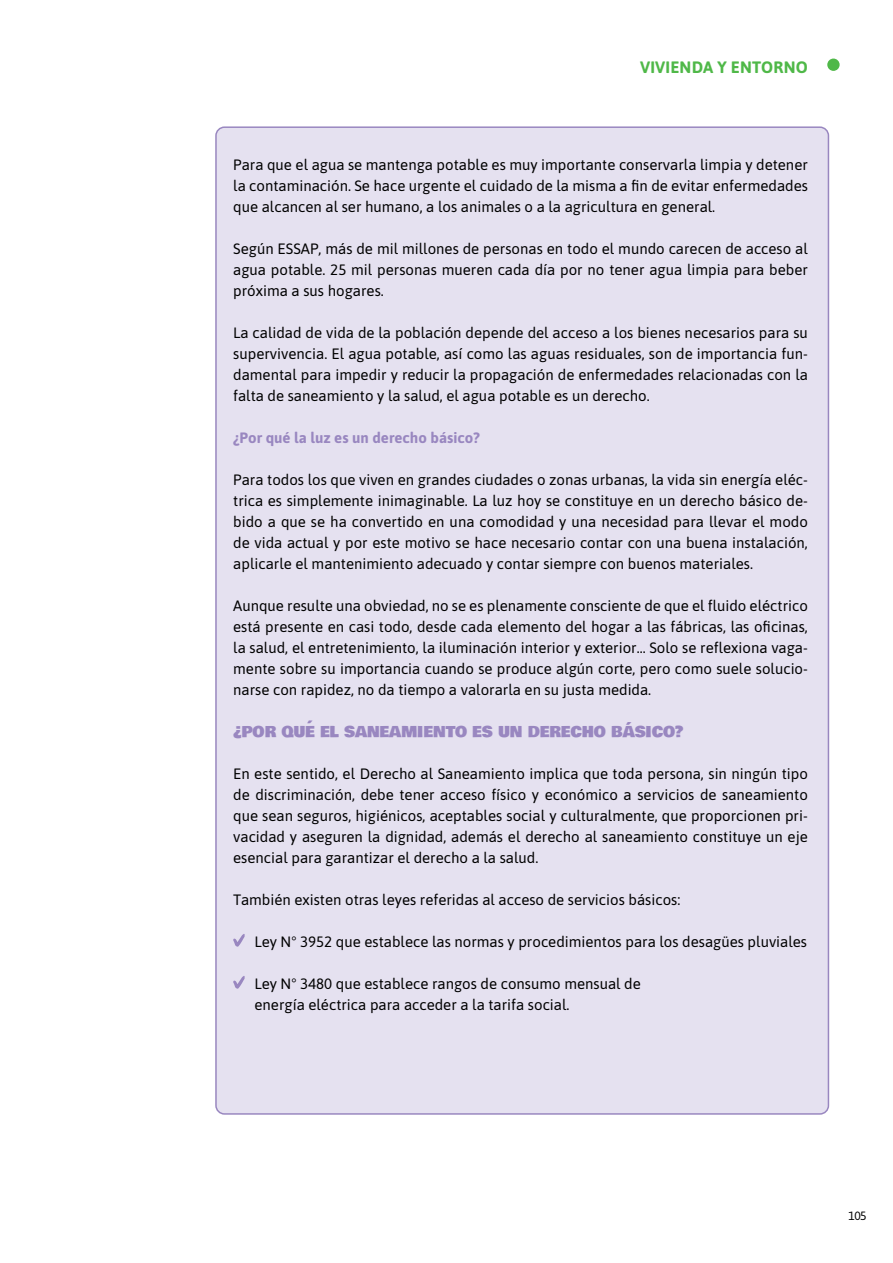
<style>
.page{position:relative;width:893px;height:1263px;background:#fff}
.page>*{position:absolute;margin:0;border:0;box-sizing:border-box;transform-origin:0 0}
.t1{font:700 16.5px "Asap";letter-spacing:.01em;color:#4fb848}
.t2{font:15px/21px "Asap";color:#000;text-align:justify}
.t3{font:15px "Bowlby One";color:#9987c0}
.t4{font:700 15px "Asap";color:#9987c0}
.t5{font:12px "Asap";color:#000}
</style>
<div class="page">
<div style="left:827px;top:59px;width:13px;height:12px;background:#4fb848;border-radius:50%"></div>
<div style="left:216px;top:127px;width:612px;height:987px;background:#e5e1f0;border-radius:9px"></div>
<svg style="left:233px;top:934px;width:12px;height:13px"></svg>
<svg style="left:233px;top:976px;width:12px;height:13px"></svg>
<p class="t1" style="left:640px;top:55px;width:169px">VIVIENDA Y ENTORNO</p>
<p class="t2" style="left:233px;top:153px;width:576px">Para que el agua se mantenga potable es muy importante conservarla limpia y detener la contaminación. Se hace urgente el cuidado de la misma a fin de evitar enfermedades que alcancen al ser humano, a los animales o a la agricultura en general.</p>
<p class="t2" style="left:233px;top:237px;width:576px">Según ESSAP, más de mil millones de personas en todo el mundo carecen de acceso al agua potable. 25 mil personas mueren cada día por no tener agua limpia para beber próxima a sus hogares.</p>
<p class="t2" style="left:233px;top:321px;width:576px">La calidad de vida de la población depende del acceso a los bienes necesarios para su supervivencia. El agua potable, así como las aguas residuales, son de importancia fun&shy;damental para impedir y reducir la propagación de enfermedades relacionadas con la falta de saneamiento y la salud, el agua potable es un derecho.</p>
<p class="t4" style="left:233px;top:427px;width:248px">¿Por qué la luz es un derecho básico?</p>
<p class="t2" style="left:233px;top:468px;width:576px">Para todos los que viven en grandes ciudades o zonas urbanas, la vida sin energía eléc&shy;trica es simplemente inimaginable. La luz hoy se constituye en un derecho básico de&shy;bido a que se ha convertido en una comodidad y una necesidad para llevar el modo de vida actual y por este motivo se hace necesario contar con una buena instalación, aplicarle el mantenimiento adecuado y contar siempre con buenos materiales.</p>
<p class="t2" style="left:233px;top:594px;width:576px">Aunque resulte una obviedad, no se es plenamente consciente de que el fluido eléctrico está presente en casi todo, desde cada elemento del hogar a las fábricas, las oficinas, la salud, el entretenimiento, la iluminación interior y exterior... Solo se reflexiona vaga&shy;mente sobre su importancia cuando se produce algún corte, pero como suele solucio&shy;narse con rapidez, no da tiempo a valorarla en su justa medida.</p>
<p class="t3" style="left:233px;top:720px;width:452px">¿POR QUÉ EL SANEAMIENTO ES UN DERECHO BÁSICO?</p>
<p class="t2" style="left:233px;top:762px;width:576px">En este sentido, el Derecho al Saneamiento implica que toda persona, sin ningún tipo de discriminación, debe tener acceso físico y económico a servicios de saneamiento que sean seguros, higiénicos, aceptables social y culturalmente, que proporcionen pri&shy;vacidad y aseguren la dignidad, además el derecho al saneamiento constituye un eje esencial para garantizar el derecho a la salud.</p>
<p class="t2" style="left:233px;top:888px;width:449px">También existen otras leyes referidas al acceso de servicios básicos:</p>
<p class="t2" style="left:254px;top:930px;width:554px">Ley N° 3952 que establece las normas y procedimientos para los desagües pluviales</p>
<p class="t2" style="left:254px;top:972px;width:388px">Ley N° 3480 que establece rangos de consumo mensual de energía eléctrica para acceder a la tarifa social.</p>
<p class="t5" style="left:849px;top:1208px;width:19px">105</p>
</div>
